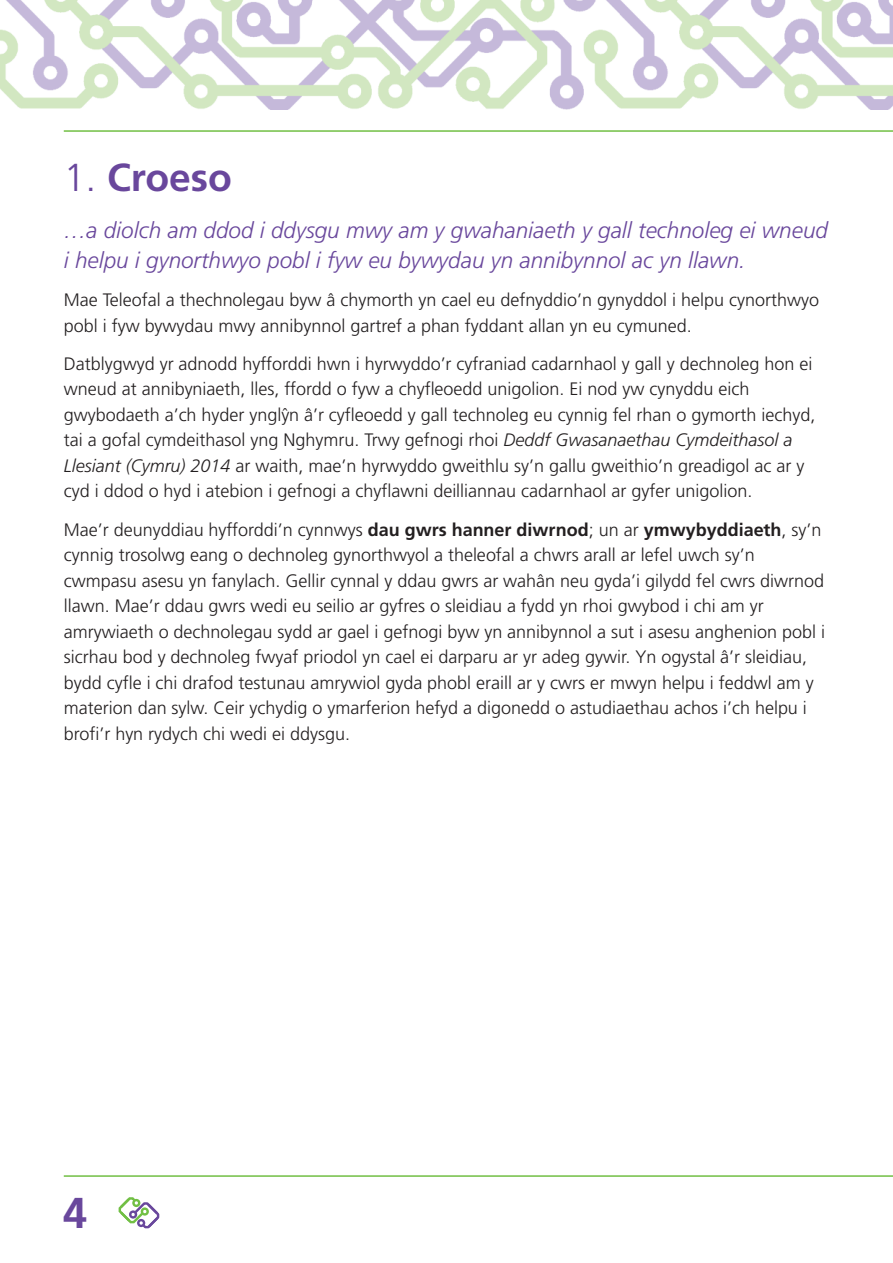
<style>
.page{position:relative;width:893px;height:1263px;background:#fff}
.page>*{position:absolute;margin:0;border:0;box-sizing:border-box;transform-origin:0 0}
.t1{font:700 43.2px "Frutiger";color:#69479c}
.t2{font:700 39px "Frutiger";color:#69479c}
.t3{font:italic 300 22.5px/30px "Frutiger";color:#69479c}
.t4{font:300 18px/25.5px "Frutiger";color:#231f20}
.s1{font-weight:300}
.s2{font-style:italic}
.s3{font-weight:700}
</style>
<div class="page">
<hr style="left:64px;top:130px;width:829px;height:2px;background:#71bf44">
<hr style="left:64px;top:1175px;width:829px;height:2px;background:#71bf44">
<img style="left:0;top:0;width:893px;height:109px">
<svg style="left:118px;top:1197px;width:42px;height:31px"></svg>
<h2 class="t2" style="left:64px;top:162px;width:170px"><span class="s1">1.</span> Croeso</h2>
<p class="t3" style="left:64px;top:217px;width:766px">…a diolch am ddod i ddysgu mwy am y gwahaniaeth y gall technoleg ei wneud i helpu i gynorthwyo pobl i fyw eu bywydau yn annibynnol ac yn llawn.</p>
<p class="t4" style="left:64px;top:288px;width:757px">Mae Teleofal a thechnolegau byw â chymorth yn cael eu defnyddio’n gynyddol i helpu cynorthwyo pobl i fyw bywydau mwy annibynnol gartref a phan fyddant allan yn eu cymuned.</p>
<p class="t4" style="left:64px;top:352px;width:753px">Datblygwyd yr adnodd hyfforddi hwn i hyrwyddo’r cyfraniad cadarnhaol y gall y dechnoleg hon ei wneud at annibyniaeth, lles, ffordd o fyw a chyfleoedd unigolion. Ei nod yw cynyddu eich gwybodaeth a’ch hyder ynglyˆn â’r cyfleoedd y gall technoleg eu cynnig fel rhan o gymorth iechyd, tai a gofal cymdeithasol yng Nghymru. Trwy gefnogi rhoi <span class="s2">Deddf Gwasanaethau Cymdeithasol a Llesiant (Cymru) 2014</span> ar waith, mae’n hyrwyddo gweithlu sy’n gallu gweithio’n greadigol ac ar y cyd i ddod o hyd i atebion i gefnogi a chyflawni deilliannau cadarnhaol ar gyfer unigolion.</p>
<p class="t4" style="left:64px;top:518px;width:763px">Mae’r deunyddiau hyfforddi’n cynnwys <span class="s3">dau gwrs hanner diwrnod</span>; un ar <span class="s3">ymwybyddiaeth</span>, sy’n cynnig trosolwg eang o dechnoleg gynorthwyol a theleofal a chwrs arall ar lefel uwch sy’n cwmpasu asesu yn fanylach. Gellir cynnal y ddau gwrs ar wahân neu gyda’i gilydd fel cwrs diwrnod llawn. Mae’r ddau gwrs wedi eu seilio ar gyfres o sleidiau a fydd yn rhoi gwybod i chi am yr amrywiaeth o dechnolegau sydd ar gael i gefnogi byw yn annibynnol a sut i asesu anghenion pobl i sicrhau bod y dechnoleg fwyaf priodol yn cael ei darparu ar yr adeg gywir. Yn ogystal â’r sleidiau, bydd cyfle i chi drafod testunau amrywiol gyda phobl eraill ar y cwrs er mwyn helpu i feddwl am y materion dan sylw. Ceir ychydig o ymarferion hefyd a digonedd o astudiaethau achos i’ch helpu i brofi’r hyn rydych chi wedi ei ddysgu.</p>
<h1 class="t1" style="left:63px;top:1195px;width:25px">4</h1>
</div>
